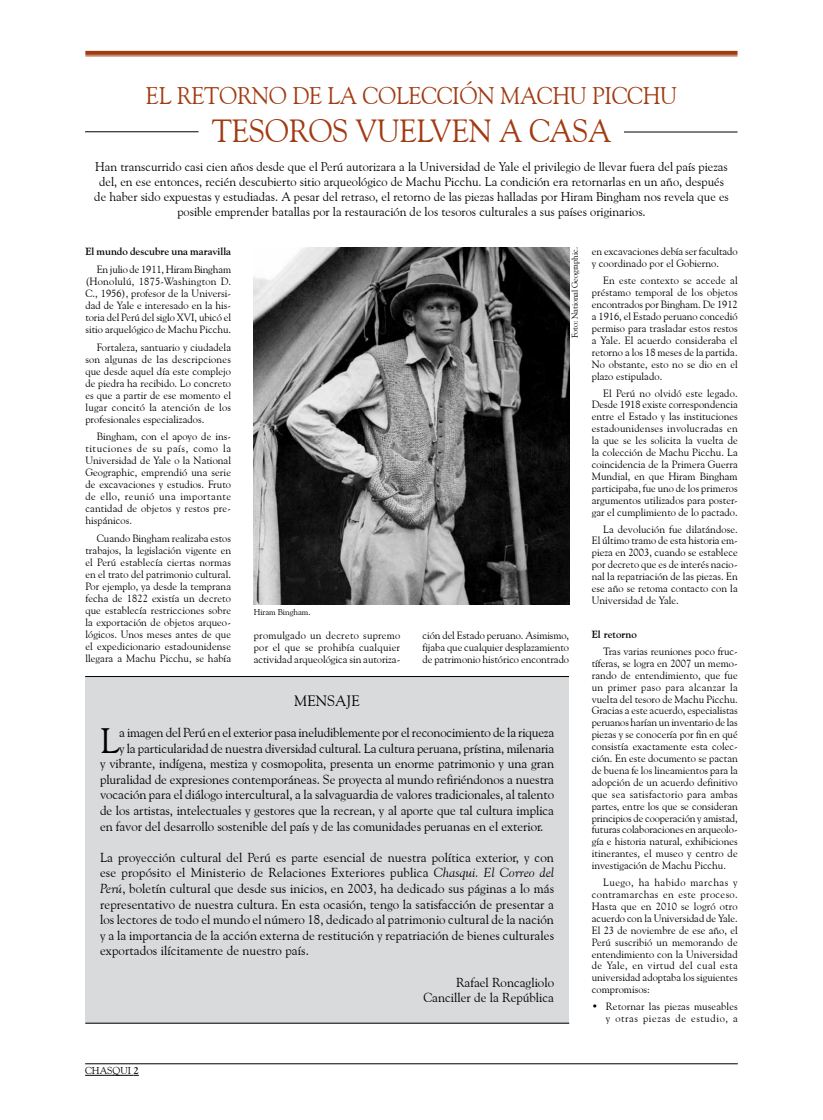
<style>
.page{position:relative;width:823px;height:1120px;background:#fff}
.page>*{position:absolute;margin:0;border:0;box-sizing:border-box;transform-origin:0 0}
.t1{font:35.2px "Goudy Old Style BT";color:#000}
.t2{font:32px "Goudy Old Style BT";color:#a13b12;scale:.96 1}
.t3{font:24px "Goudy Old Style BT";letter-spacing:-.01em;color:#a13b12;scale:.96 1}
.t4{font:15px "Goudy Old Style BT";color:#000}
.t5{font:13px/15.6px "Goudy Old Style BT";letter-spacing:-.005em;color:#000;text-align:justify}
.t6{font:12.5px/15px "Goudy Old Style BT";color:#000;text-align:center}
.t7{font:10.5px/11.9px "Goudy Old Style BT";letter-spacing:.005em;color:#000;text-align:justify}
.t8{font:700 10.5px "Goudy Old Style BT";color:#000}
.t9{font:10px "Goudy Old Style BT";color:#000}
.t10{font:8.5px "Goudy Old Style BT";letter-spacing:-.005em;color:#000}
.s1{font-style:italic}
.s2{font-weight:700}
</style>
<div class="page">
<hr style="left:85px;top:1063px;width:652px;height:1px;background:#000">
<hr style="left:85px;top:1075px;width:48px;height:1px;background:#000">
<div style="left:85px;top:676px;width:483px;height:347px;background:#d9dadb"></div>
<hr style="left:85px;top:676px;width:483px;height:1px;background:#000">
<hr style="left:85px;top:55px;width:652px;height:1px;background:#a13b12">
<svg style="left:85px;top:51px;width:652px;height:4px;fill:#a13b12"></svg>
<hr style="left:623px;top:131px;width:114px;height:1px;background:#000">
<hr style="left:85px;top:131px;width:113px;height:1px;background:#000">
<hr style="left:85px;top:1022px;width:484px;height:1px;background:#000">
<img style="left:254px;top:247px;width:314px;height:358px">
<h3 class="t3" style="left:146px;top:81px;width:554px">EL RETORNO DE LA COLECCIÓN MACHU PICCHU</h3>
<h2 class="t2" style="left:212px;top:111px;width:42px">Tesoros</h2>
<h2 class="t2" style="left:355px;top:111px;width:22px">vuelven</h2>
<h2 class="t2" style="left:498px;top:111px;width:54px">a casa</h2>
<p class="t6" style="left:94px;top:159px;width:635px">Han transcurrido casi cien años desde que el Perú autorizara a la Universidad de Yale el privilegio de llevar fuera del país piezas del, en ese entonces, recién descubierto sitio arqueológico de Machu Picchu. La condición era retornarlas en un año, después de haber sido expuestas y estudiadas. A pesar del retraso, el retorno de las piezas halladas por Hiram Bingham nos revela que es posible emprender batallas por la restauración de los tesoros culturales a sus países originarios.</p>
<p class="t8" style="left:85px;top:245px;width:147px">El mundo descubre una maravilla</p>
<p class="t7" style="left:85px;top:263px;width:147px;text-indent:11px">En julio de 1911, Hiram Bingham (Honolulú, 1875-Washington D.<br>C., 1956), profesor de la Universi&shy;dad de Yale e interesado en la his&shy;toria del Perú del siglo XVI, ubicó el sitio arquelógico de Machu Picchu.</p>
<p class="t7" style="left:85px;top:341px;width:147px;text-indent:11px">Fortaleza, santuario y ciudadela son algunas de las descripciones que desde aquel día este complejo de piedra ha recibido. Lo concreto es que a partir de ese momento el lugar concitó la atención de los profesionales especializados.</p>
<p class="t7" style="left:85px;top:430px;width:147px;text-indent:11px">Bingham, con el apoyo de ins&shy;tituciones de su país, como la Universidad de Yale o la National Geographic, emprendió una serie de excavaciones y estudios. Fruto de ello, reunió una importante cantidad de objetos y restos pre&shy;hispánicos.</p>
<p class="t7" style="left:85px;top:532px;width:147px;text-indent:11px">Cuando Bingham realizaba estos trabajos, la legislación vigente en el Perú establecía ciertas normas en el trato del patrimonio cultural.<br>Por ejemplo, ya desde la temprana fecha de 1822 existía un decreto que establecía restricciones sobre la exportación de objetos arqueo&shy;lógicos. Unos meses antes de que el expedicionario estadounidense llegara a Machu Picchu, se había</p>
<p class="t10" style="left:254px;top:606px;width:58px">Hiram Bingham.</p>
<p class="t10" style="left:569px;top:338px;width:93px;rotate:-90deg">Foto: National Geographic.</p>
<p class="t7" style="left:254px;top:629px;width:148px">promulgado un decreto supremo por el que se prohibía cualquier actividad arqueológica sin autoriza-</p>
<p class="t7" style="left:422px;top:629px;width:148px">ción del Estado peruano. Asimismo, fijaba que cualquier desplazamiento de patrimonio histórico encontrado</p>
<h3 class="t4" style="left:294px;top:691px;width:24px">Mensa</h3>
<h3 class="t4" style="left:346px;top:691px;width:13px">je</h3>
<h1 class="t1" style="left:100px;top:718px;width:21px">L</h1>
<p class="t5" style="left:119px;top:724px;width:436px">a imagen del Perú en el exterior pasa ineludiblemente por el reconocimiento de la riqueza</p>
<p class="t5" style="left:119px;top:740px;width:436px">y la particularidad de nuestra diversidad cultural. La cultura peruana, prístina, milenaria</p>
<p class="t5" style="left:100px;top:755px;width:455px">y vibrante, indígena, mestiza y cosmopolita, presenta un enorme patrimonio y una gran</p>
<p class="t5" style="left:100px;top:771px;width:455px">pluralidad de expresiones contemporáneas. Se proyecta al mundo refiriéndonos a nuestra</p>
<p class="t5" style="left:100px;top:787px;width:455px">vocación para el diálogo intercultural, a la salvaguardia de valores tradicionales, al talento</p>
<p class="t5" style="left:100px;top:802px;width:455px">de los artistas, intelectuales y gestores que la recrean, y al aporte que tal cultura implica</p>
<p class="t5" style="left:100px;top:818px;width:444px">en favor del desarrollo sostenible del país y de las comunidades peruanas en el exterior.</p>
<p class="t5" style="left:100px;top:849px;width:455px">La proyección cultural del Perú es parte esencial de nuestra política exterior, y con ese propósito el Ministerio de Relaciones Exteriores publica <span class="s1">Chasqui. El Correo del Perú</span>, boletín cultural que desde sus inicios, en 2003, ha dedicado sus páginas a lo más representativo de nuestra cultura. En esta ocasión, tengo la satisfacción de presentar a los lectores de todo el mundo el número 18, dedicado al patrimonio cultural de la nación y a la importancia de la acción externa de restitución y repatriación de bienes culturales exportados ilícitamente de nuestro país.</p>
<p class="t5" style="left:423px;top:974px;width:132px;text-align:right">Rafael Roncagliolo<br>Canciller de la República</p>
<p class="t7" style="left:591px;top:245px;width:147px">en excavaciones debía ser facultado y coordinado por el Gobierno.</p>
<p class="t7" style="left:591px;top:275px;width:147px;text-indent:11px">En este contexto se accede al préstamo temporal de los objetos encontrados por Bingham. De 1912 a 1916, el Estado peruano concedió permiso para trasladar estos restos a Yale. El acuerdo consideraba el retorno a los 18 meses de la partida.<br>No obstante, esto no se dio en el plazo estipulado.</p>
<p class="t7" style="left:591px;top:387px;width:147px;text-indent:11px">El Perú no olvidó este legado.<br>Desde 1918 existe correspondencia entre el Estado y las instituciones estadounidenses involucradas en la que se les solicita la vuelta de la colección de Machu Picchu. La coincidencia de la Primera Guerra Mundial, en que Hiram Bingham participaba, fue uno de los primeros argumentos utilizados para poster&shy;gar el cumplimiento de lo pactado.</p>
<p class="t7" style="left:591px;top:523px;width:147px;text-indent:11px">La devolución fue dilatándose.<br>El último tramo de esta historia em&shy;pieza en 2003, cuando se establece por decreto que es de interés nacio&shy;nal la repatriación de las piezas. En ese año se retoma contacto con la Universidad de Yale.</p>
<p class="t8" style="left:591px;top:628px;width:47px">El retorno</p>
<p class="t7" style="left:591px;top:645px;width:147px;text-indent:11px">Tras varias reuniones poco fruc&shy;tíferas, se logra en 2007 un memo&shy;rando de entendimiento, que fue un primer paso para alcanzar la vuelta del tesoro de Machu Picchu.<br>Gracias a este acuerdo, especialistas peruanos harían un inventario de las piezas y se conocería por fin en qué consistía exactamente esta colec&shy;ción. En este documento se pactan de buena fe los lineamientos para la adopción de un acuerdo definitivo que sea satisfactorio para ambas partes, entre los que se consideran principios de cooperación y amistad, futuras colaboraciones en arqueolo&shy;gía e historia natural, exhibiciones itinerantes, el museo y centro de investigación de Machu Picchu.</p>
<p class="t7" style="left:591px;top:876px;width:147px;text-indent:11px">Luego, ha habido marchas y contramarchas en este proceso.<br>Hasta que en 2010 se logró otro acuerdo con la Universidad de Yale.<br>El 23 de noviembre de ese año, el Perú suscribió un memorando de entendimiento con la Universidad de Yale, en virtud del cual esta universidad adoptaba los siguientes compromisos:</p>
<p class="t7" style="left:591px;top:1000px;width:147px;text-align:right">• Retornar las piezas museables y otras piezas de estudio, a</p>
<p class="t9" style="left:85px;top:1064px;width:55px">CHASQUI <span class="s2">2</span></p>
</div>
